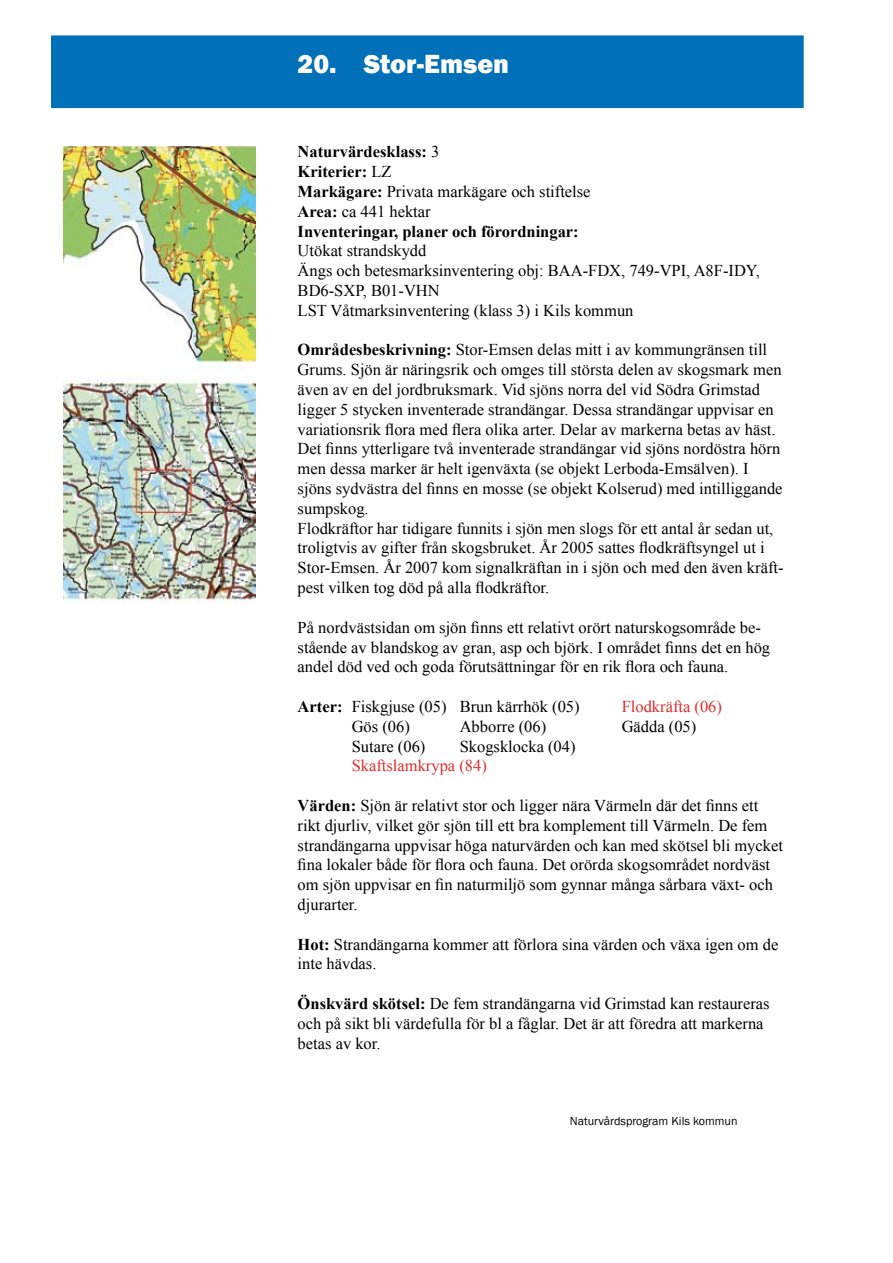
<style>
.page{position:relative;width:893px;height:1263px;background:#fff}
.page>*{position:absolute;margin:0;border:0;box-sizing:border-box;transform-origin:0 0}
.t1{font:800 27px "Franklin Gothic";color:#fff}
.t2{font:16.5px/19.8px "Times New Roman";color:#000}
.t3{font:700 16.5px/19.8px "Times New Roman";color:#000}
.t4{font:16.5px "Times New Roman";color:#e42a2c}
.t5{font:16.5px "Times New Roman";color:#e42a2b}
.t6{font:12px "Franklin Gothic";color:#000}
.s1{font-weight:400}
.s2{font-weight:700}
</style>
<div class="page">
<div style="left:51px;top:35px;width:753px;height:73px;background:#0070b8;border:2px solid #0070b8"></div>
<img style="left:64px;top:146px;width:191px;height:459px">
<h1 class="t1" style="left:298px;top:46px;width:213px">20. Stor-Emsen</h1>
<p class="t3" style="left:298px;top:142px;width:294px">Naturvärdesklass: <span class="s1">3<br></span>Kriterier: <span class="s1">LZ<br></span>Markägare: <span class="s1">Privata markägare och stiftelse<br></span>Area: <span class="s1">ca 441 hektar<br></span>Inventeringar, planer och förordningar:</p>
<p class="t2" style="left:298px;top:241px;width:464px">Utökat strandskydd<br>Ängs och betesmarksinventering obj: BAA-FDX, 749-VPI, A8F-IDY, BD6-SXP, B01-VHN<br>LST Våtmarksinventering (klass 3) i Kils kommun</p>
<p class="t2" style="left:298px;top:340px;width:487px"><span class="s2">Områdesbeskrivning:</span> Stor-Emsen delas mitt i av kommungränsen till Grums. Sjön är näringsrik och omges till största delen av skogsmark men även av en del jordbruksmark. Vid sjöns norra del vid Södra Grimstad ligger 5 stycken inventerade strandängar. Dessa strandängar uppvisar en variationsrik flora med flera olika arter. Delar av markerna betas av häst.<br>Det finns ytterligare två inventerade strandängar vid sjöns nordöstra hörn men dessa marker är helt igenväxta (se objekt Lerboda-Emsälven). I sjöns sydvästra del finns en mosse (se objekt Kolserud) med intilliggande sumpskog.<br>Flodkräftor har tidigare funnits i sjön men slogs för ett antal år sedan ut, troligtvis av gifter från skogsbruket. År 2005 sattes flodkräftsyngel ut i Stor-Emsen. År 2007 kom signalkräftan in i sjön och med den även kräft&shy;pest vilken tog död på alla flodkräftor.</p>
<p class="t2" style="left:298px;top:617px;width:474px">På nordvästsidan om sjön finns ett relativt orört naturskogsområde be&shy;stående av blandskog av gran, asp och björk. I området finns det en hög andel död ved och goda förutsättningar för en rik flora och fauna.</p>
<p class="t2" style="left:298px;top:696px;width:284px"><span class="s2">Arter:</span> Fiskgjuse (05) Brun kärrhök (05)</p>
<p class="t5" style="left:622px;top:695px;width:102px">Flodkräfta (06)</p>
<p class="t2" style="left:352px;top:716px;width:60px">Gös (06)</p>
<p class="t2" style="left:460px;top:716px;width:88px">Abborre (06)</p>
<p class="t2" style="left:622px;top:716px;width:76px">Gädda (05)</p>
<p class="t2" style="left:352px;top:736px;width:75px">Sutare (06)</p>
<p class="t2" style="left:460px;top:736px;width:117px">Skogsklocka (04)</p>
<p class="t4" style="left:352px;top:755px;width:137px">Skaftslamkrypa (84)</p>
<p class="t2" style="left:298px;top:795px;width:487px"><span class="s2">Värden:</span> Sjön är relativt stor och ligger nära Värmeln där det finns ett rikt djurliv, vilket gör sjön till ett bra komplement till Värmeln. De fem strandängarna uppvisar höga naturvärden och kan med skötsel bli mycket fina lokaler både för flora och fauna. Det orörda skogsområdet nordväst om sjön uppvisar en fin naturmiljö som gynnar många sårbara växt- och djurarter.</p>
<p class="t2" style="left:298px;top:934px;width:482px"><span class="s2">Hot:</span> Strandängarna kommer att förlora sina värden och växa igen om de inte hävdas.</p>
<p class="t2" style="left:298px;top:993px;width:473px"><span class="s2">Önskvärd skötsel:</span> De fem strandängarna vid Grimstad kan restaureras och på sikt bli värdefulla för bl a fåglar. Det är att föredra att markerna betas av kor.</p>
<p class="t6" style="left:570px;top:1114px;width:169px">Naturvårdsprogram Kils kommun</p>
</div>
